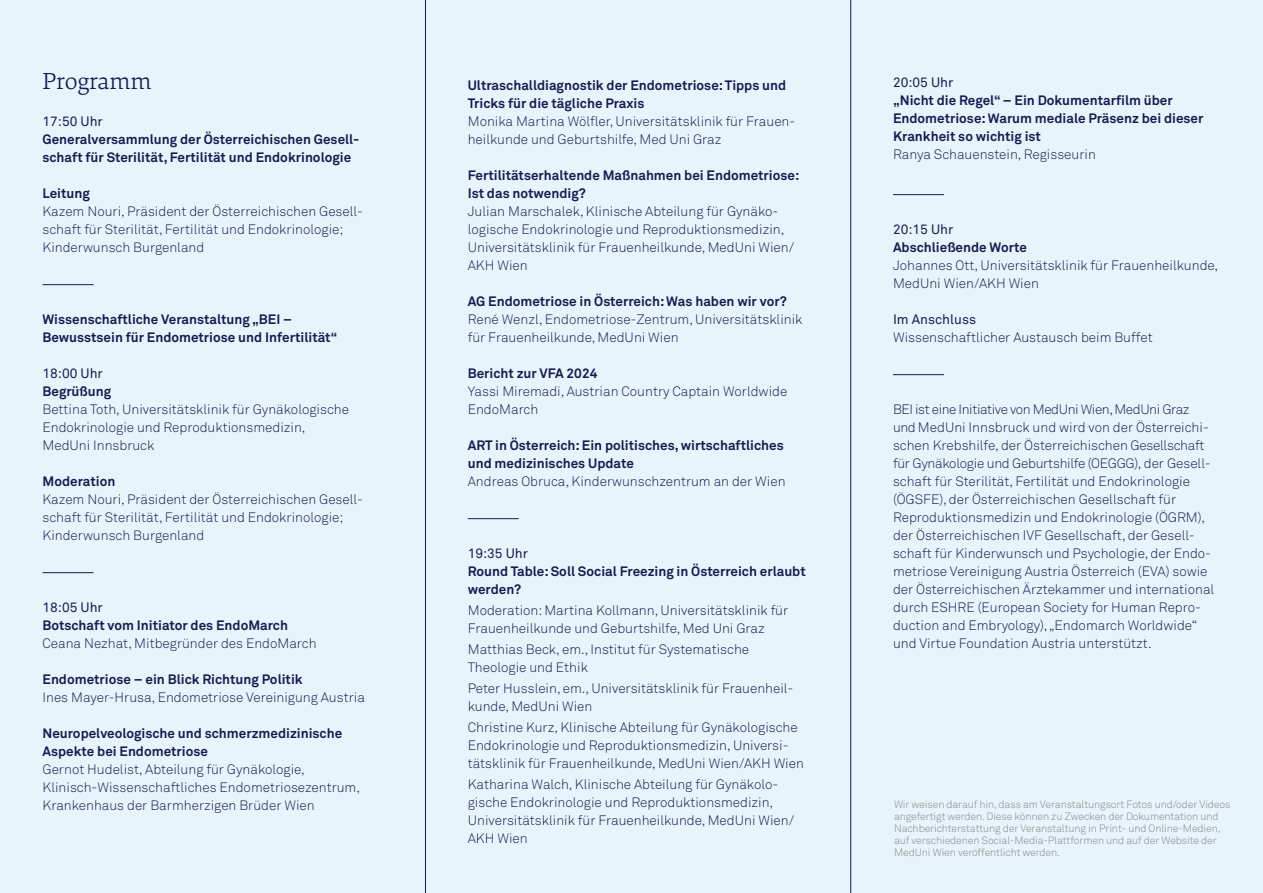
<style>
.page{position:relative;width:1263px;height:893px;background:#e8f4fb}
.page>*{position:absolute;margin:0;border:0;box-sizing:border-box;transform-origin:0 0}
.innen_Große_Überschr{font:300 24px "Danton";letter-spacing:-.005em;color:#141d50}
.Fließtext{font:300 13.5px/18px "Akkurat Pro";color:#141d50}
.Überschrift{font:700 13.5px/18px "Akkurat Pro";color:#141d50}
.Überschrift-2{font:300 13.5px/18px "Akkurat Pro";color:#141d50}
.Fließtext-2{font:700 13.5px/18px "Akkurat Pro";color:#141d50}
.Uhrzeit{font:13.5px "Akkurat Pro";color:#141d50}
.Cover_Teaser{font:300 10.5px/12px "Akkurat Pro";letter-spacing:-.01em;color:#878787}
.s1{font-weight:400}
</style>
<div class="page">
<hr style="left:43px;top:284px;width:51px;height:1px;background:#141d50">
<hr style="left:43px;top:572px;width:51px;height:1px;background:#141d50">
<hr style="left:893px;top:194px;width:51px;height:1px;background:#141d50">
<hr style="left:893px;top:374px;width:51px;height:1px;background:#141d50">
<hr style="left:468px;top:518px;width:51px;height:1px;background:#141d50">
<hr style="left:425px;top:0;width:1px;height:893px;background:#141d50">
<hr style="left:850px;top:0;width:1px;height:893px;background:#141d50">
<p class="innen_Große_Überschr" style="left:43px;top:66px;width:110px">Programm</p>
<p class="Uhrzeit" style="left:43px;top:113px;width:62px">17:50 Uhr</p>
<p class="Überschrift" style="left:43px;top:130px;width:318px">Generalversammlung der Österreichischen Gesell&shy;schaft für Sterilität, Fertilität und Endokrinologie</p>
<p class="Überschrift" style="left:43px;top:184px;width:49px">Leitung</p>
<p class="Fließtext" style="left:43px;top:202px;width:322px">Kazem Nouri, Präsident der Österreichischen Gesell&shy;schaft für Sterilität, Fertilität und Endokrinologie;<br>Kinderwunsch Burgenland</p>
<p class="Überschrift" style="left:43px;top:310px;width:296px">Wissenschaftliche Veranstaltung „BEI –<br>Bewusstsein für Endometriose und Infertilität“</p>
<p class="Uhrzeit" style="left:43px;top:365px;width:62px">18:00 Uhr</p>
<p class="Überschrift" style="left:43px;top:382px;width:70px">Begrüßung</p>
<p class="Fließtext" style="left:43px;top:400px;width:308px">Bettina Toth, Universitätsklinik für Gynäkologische<br>Endokrinologie und Reproduktionsmedizin,</p>
<p class="Fließtext" style="left:43px;top:436px;width:113px">MedUni Innsbruck</p>
<p class="Überschrift" style="left:43px;top:472px;width:74px">Moderation</p>
<p class="Fließtext" style="left:43px;top:490px;width:322px">Kazem Nouri, Präsident der Österreichischen Gesell&shy;schaft für Sterilität, Fertilität und Endokrinologie;<br>Kinderwunsch Burgenland</p>
<p class="Uhrzeit" style="left:43px;top:599px;width:62px">18:05 Uhr</p>
<p class="Überschrift" style="left:43px;top:616px;width:247px">Botschaft vom Initiator des EndoMarch</p>
<p class="Fließtext" style="left:43px;top:634px;width:275px">Ceana Nezhat, Mitbegründer des EndoMarch</p>
<p class="Überschrift" style="left:43px;top:670px;width:262px">Endometriose – ein Blick Richtung Politik</p>
<p class="Fließtext" style="left:43px;top:688px;width:324px">Ines Mayer-Hrusa, Endometriose Vereinigung Austria</p>
<p class="Überschrift" style="left:43px;top:724px;width:301px">Neuropelveologische und schmerzmedizinische</p>
<p class="Überschrift" style="left:43px;top:742px;width:167px">Aspekte bei Endometriose</p>
<p class="Fließtext" style="left:43px;top:760px;width:319px">Gernot Hudelist, Abteilung für Gynäkologie,<br>Klinisch-Wissenschaftliches Endometriosezentrum,<br>Krankenhaus der Barmherzigen Brüder Wien</p>
<p class="Überschrift" style="left:468px;top:76px;width:320px">Ultraschalldiagnostik der Endometriose: Tipps und<br>Tricks für die tägliche Praxis</p>
<p class="Fließtext" style="left:468px;top:112px;width:329px">Monika Martina Wölfler, Universitätsklinik für Frauen&shy;heilkunde und Geburtshilfe, Med Uni Graz</p>
<p class="Überschrift" style="left:468px;top:166px;width:333px">Fertilitätserhaltende Maßnahmen bei Endometriose:<br>Ist das notwendig?</p>
<p class="Fließtext" style="left:468px;top:202px;width:328px">Julian Marschalek, Klinische Abteilung für Gynäko&shy;logische Endokrinologie und Reproduktionsmedizin, Universitätsklinik für Frauenheilkunde, MedUni Wien/ AKH Wien</p>
<p class="Überschrift" style="left:468px;top:292px;width:320px">AG Endometriose in Österreich: Was haben wir vor?</p>
<p class="Fließtext" style="left:468px;top:310px;width:336px">René Wenzl, Endometriose-Zentrum, Universitätsklinik für Frauenheilkunde, MedUni Wien</p>
<p class="Überschrift" style="left:468px;top:364px;width:131px">Bericht zur VFA 2024</p>
<p class="Fließtext" style="left:468px;top:382px;width:321px">Yassi Miremadi, Austrian Country Captain Worldwide<br>EndoMarch</p>
<p class="Überschrift" style="left:468px;top:436px;width:317px">ART in Österreich: Ein politisches, wirtschaftliches und medizinisches Update</p>
<p class="Fließtext" style="left:468px;top:472px;width:319px">Andreas Obruca, Kinderwunschzentrum an der Wien</p>
<p class="Uhrzeit" style="left:468px;top:545px;width:62px">19:35 Uhr</p>
<p class="Überschrift" style="left:468px;top:562px;width:339px">Round Table: Soll Social Freezing in Österreich erlaubt werden?</p>
<p class="Überschrift-2" style="left:468px;top:601px;width:322px">Moderation: Martina Kollmann, Universitätsklinik für<br>Frauenheilkunde und Geburtshilfe, Med Uni Graz</p>
<p class="Fließtext" style="left:468px;top:640px;width:283px">Matthias Beck, em., Institut für Systematische<br>Theologie und Ethik</p>
<p class="Fließtext" style="left:468px;top:679px;width:327px">Peter Husslein, em., Universitätsklinik für Frauenheil&shy;kunde, MedUni Wien</p>
<p class="Fließtext" style="left:468px;top:718px;width:338px">Christine Kurz, Klinische Abteilung für Gynäkologische<br>Endokrinologie und Reproduktionsmedizin, Universi&shy;tätsklinik für Frauenheilkunde, MedUni Wien/AKH Wien</p>
<p class="Fließtext" style="left:468px;top:775px;width:328px">Katharina Walch, Klinische Abteilung für Gynäkolo&shy;gische Endokrinologie und Reproduktionsmedizin, Universitätsklinik für Frauenheilkunde, MedUni Wien/ AKH Wien</p>
<p class="Fließtext-2" style="left:893px;top:73px;width:312px"><span class="s1">20:05 Uhr<br></span>„Nicht die Regel“ – Ein Dokumentarfilm über<br>Endometriose: Warum mediale Präsenz bei dieser<br>Krankheit so wichtig ist</p>
<p class="Überschrift-2" style="left:893px;top:145px;width:204px">Ranya Schauenstein, Regisseurin</p>
<p class="Uhrzeit" style="left:893px;top:221px;width:62px">20:15 Uhr</p>
<p class="Überschrift" style="left:893px;top:238px;width:135px">Abschließende Worte</p>
<p class="Fließtext" style="left:893px;top:256px;width:327px">Johannes Ott, Universitätsklinik für Frauenheilkunde,<br>MedUni Wien/AKH Wien</p>
<p class="Uhrzeit" style="left:893px;top:311px;width:85px">Im Anschluss</p>
<p class="Fließtext" style="left:893px;top:328px;width:261px">Wissenschaftlicher Austausch beim Buffet</p>
<p class="Fließtext" style="left:893px;top:400px;width:319px">BEI ist eine Initiative von MedUni Wien, MedUni Graz und MedUni Innsbruck und wird von der Österreichi&shy;schen Krebshilfe, der Österreichischen Gesellschaft für Gynäkologie und Geburtshilfe (OEGGG), der Gesell&shy;schaft für Sterilität, Fertilität und Endokrinologie (ÖGSFE), der Österreichischen Gesellschaft für</p>
<p class="Fließtext" style="left:893px;top:508px;width:323px">Reproduktionsmedizin und Endokrinologie (ÖGRM), der Österreichischen IVF Gesellschaft, der Gesell&shy;schaft für Kinderwunsch und Psychologie, der Endo&shy;metriose Vereinigung Austria Österreich (EVA) sowie der Österreichischen Ärztekammer und international durch ESHRE (European Society for Human Repro&shy;duction and Embryology), „Endomarch Worldwide“ und Virtue Foundation Austria unterstützt.</p>
<p class="Cover_Teaser" style="left:894px;top:798px;width:338px">Wir weisen darauf hin, dass am Veranstaltungsort Fotos und/oder Videos angefertigt werden. Diese können zu Zwecken der Dokumentation und Nachberichterstattung der Veranstaltung in Print- und Online-Medien, auf verschiedenen Social-Media-Plattformen und auf der Website der MedUni Wien veröffentlicht werden.</p>
</div>
